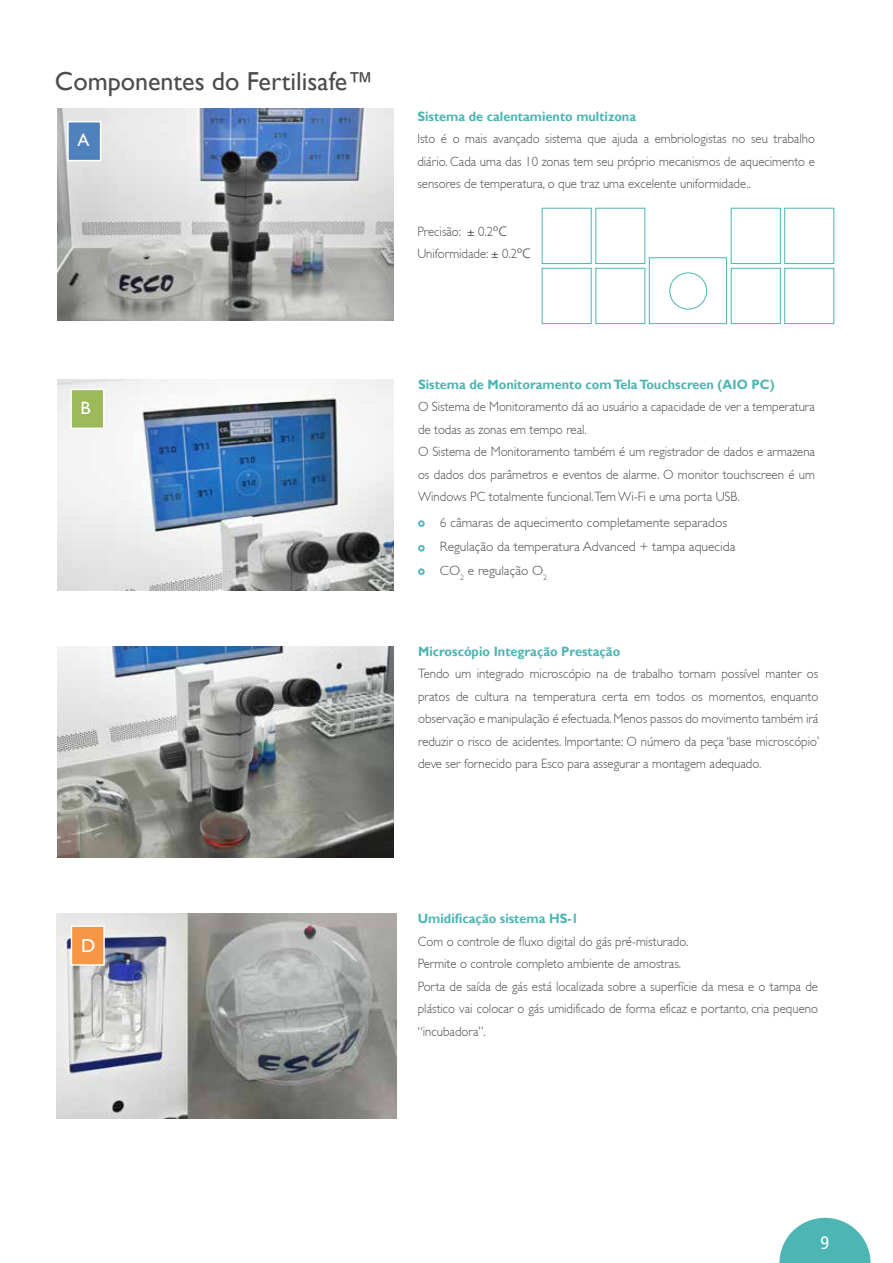
<style>
.page{position:relative;width:893px;height:1263px;background:#fff}
.page>*{position:absolute;margin:0;border:0;box-sizing:border-box;transform-origin:0 0}
.t1{font:25.95px "Gill Sans";color:#4c4c4e}
.t2{font:19.05px "Gill Sans";color:#fff}
.t3{font:18px "Gill Sans";color:#fff}
.t4{font:condensed 18px "Frutiger LT";color:#fff}
.t5{font:300 13.5px/22.5px "Gill Sans";color:#4c4c4e;scale:.95 1}
.t6{font:700 13.5px "Gill Sans";color:#4db5b3;scale:.95 1}
.t7{font:300 13.5px/24px "Gill Sans";color:#4c4c4e}
.s1{font-family:"Frutiger LT Std";font-size:12px}
.s2{font-family:"Frutiger LT Std"}
</style>
<div class="page">
<svg style="left:779px;top:1218px;width:91px;height:45px"></svg>
<div style="left:731px;top:208px;width:50px;height:56px;border:1px solid #4eb5b3"></div>
<div style="left:784px;top:208px;width:50px;height:56px;border:1px solid #4eb5b3"></div>
<div style="left:731px;top:268px;width:50px;height:56px;border:1px solid #4eb5b3"></div>
<div style="left:784px;top:268px;width:50px;height:56px;border:1px solid #4eb5b3"></div>
<div style="left:595px;top:208px;width:50px;height:56px;border:1px solid #4eb5b3"></div>
<div style="left:595px;top:268px;width:50px;height:56px;border:1px solid #4eb5b3"></div>
<div style="left:649px;top:257px;width:78px;height:67px;border:1px solid #4eb5b3"></div>
<div style="left:542px;top:208px;width:50px;height:56px;border:1px solid #4eb5b3"></div>
<div style="left:542px;top:268px;width:50px;height:56px;border:1px solid #4eb5b3"></div>
<div style="left:669px;top:272px;width:38px;height:37px;border:1px solid #4eb5b3;border-radius:50%"></div>
<svg style="left:418px;top:520px;width:7px;height:7px"></svg>
<svg style="left:418px;top:545px;width:7px;height:7px"></svg>
<svg style="left:418px;top:568px;width:7px;height:7px"></svg>
<img style="left:58px;top:109px;width:335px;height:212px">
<svg style="left:66px;top:120px;width:36px;height:42px"></svg>
<div style="left:77px;top:134px;width:15px;height:19px;background:#4f82bd"></div>
<img style="left:57px;top:379px;width:336px;height:212px">
<img style="left:57px;top:646px;width:336px;height:211px">
<svg style="left:70px;top:388px;width:35px;height:42px"></svg>
<div style="left:81px;top:402px;width:12px;height:12px;background:#9cba59"></div>
<img style="left:56px;top:913px;width:340px;height:205px">
<svg style="left:70px;top:924px;width:36px;height:42px"></svg>
<div style="left:81px;top:938px;width:16px;height:20px;background:#f79645"></div>
<h1 class="t1" style="left:55px;top:66px;width:320px">Componentes do Fertilisafe™</h1>
<h3 class="t3" style="left:77px;top:130px;width:14px">A</h3>
<p class="t6" style="left:417px;top:108px;width:232px">Sistema de calentamiento multizona</p>
<p class="t5" style="left:417px;top:128px;width:420px;text-align:justify">Isto é o mais avançado sistema que ajuda a embriologistas no seu trabalho diário. Cada uma das 10 zonas tem seu próprio mecanismos de aquecimento e sensores de temperatura, o que traz uma excelente uniformidade..</p>
<p class="t5" style="left:417px;top:220px;width:122px">Precisão: <span class="s1">±</span> 0.2<span class="s2">ºC<br></span>Uniformidade: <span class="s1">±</span> 0.2<span class="s2">ºC</span></p>
<h3 class="t3" style="left:81px;top:398px;width:12px">B</h3>
<p class="t6" style="left:418px;top:376px;width:377px">Sistema de Monitoramento com Tela Touchscreen (AIO PC)</p>
<p class="t5" style="left:418px;top:396px;width:419px">O Sistema de Monitoramento dá ao usuário a capacidade de ver a temperatura de todas as zonas em tempo real.<br>O Sistema de Monitoramento também é um registrador de dados e armazena os dados dos parâmetros e eventos de alarme. O monitor touchscreen é um Windows PC totalmente funcional.Tem Wi-Fi e uma porta USB.</p>
<p class="t7" style="left:440px;top:511px;width:297px">6 câmaras de aquecimento completamente separados<br>Regulação da temperatura Advanced + tampa aquecida<br>CO<sub>2</sub> e regulação O<sub>2</sub></p>
<p class="t6" style="left:418px;top:643px;width:214px">Microscópio Integração Prestação</p>
<p class="t5" style="left:418px;top:663px;width:424px;text-align:justify">Tendo um integrado microscópio na de trabalho tornam possível manter os pratos de cultura na temperatura certa em todos os momentos, enquanto observação e manipulação é efectuada. Menos passos do movimento também irá reduzir o risco de acidentes. Importante: O número da peça ‘base microscópio’ deve ser fornecido para Esco para assegurar a montagem adequado.</p>
<h2 class="t2" style="left:81px;top:934px;width:16px">D</h2>
<p class="t6" style="left:418px;top:911px;width:171px">Umidificação sistema HS-1</p>
<p class="t5" style="left:418px;top:930px;width:423px">Com o controle de fluxo digital do gás pré-misturado.<br>Permite o controle completo ambiente de amostras.<br>Porta de saída de gás está localizada sobre a superfície da mesa e o tampa de plástico vai colocar o gás umidificado de forma eficaz e portanto, cria pequeno “incubadora”.</p>
<h3 class="t4" style="left:821px;top:1232px;width:10px">9</h3>
</div>
